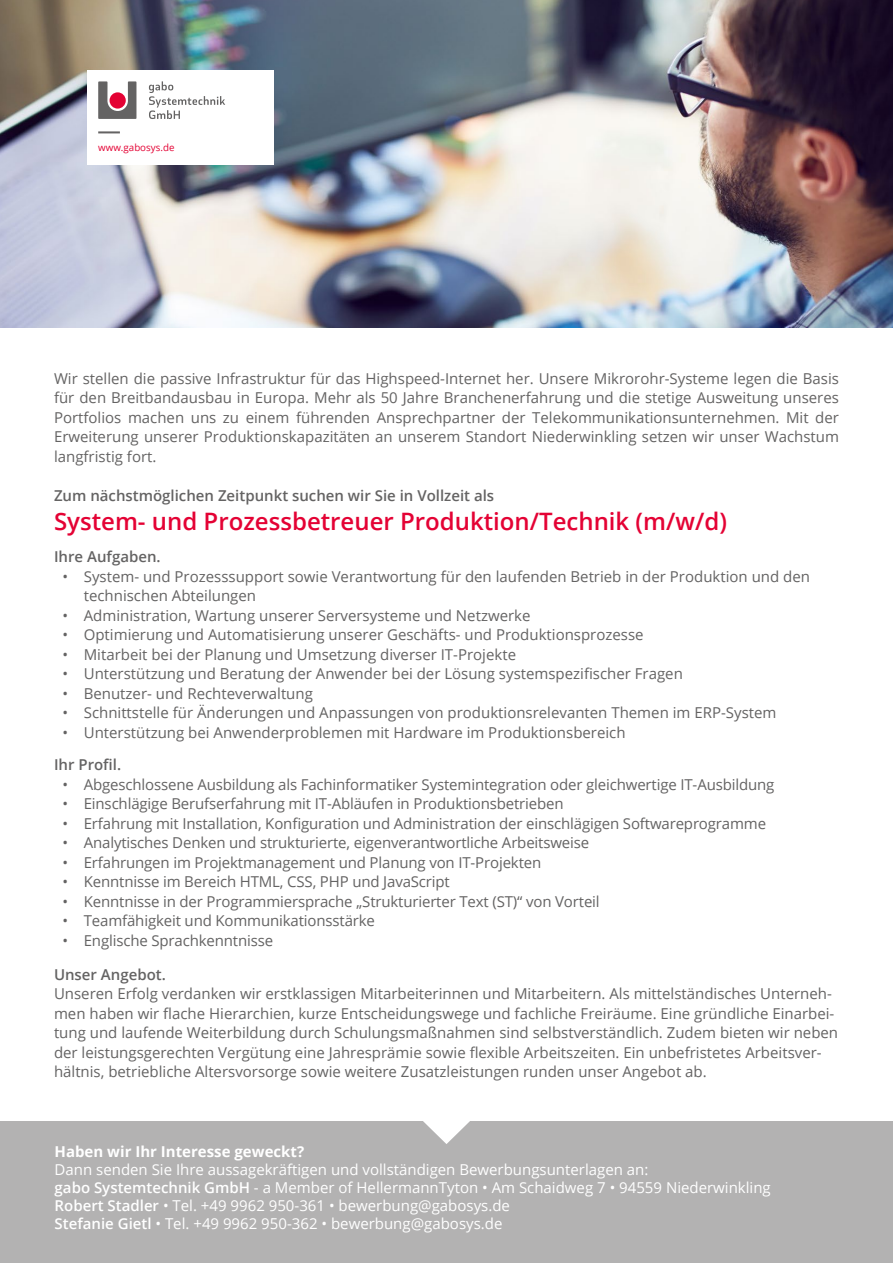
<style>
.page{position:relative;width:893px;height:1263px;background:#fff}
.page>*{position:absolute;margin:0;border:0;box-sizing:border-box;transform-origin:0 0}
.t1{font:600 24px "Open Sans";color:#e40234}
.t2{font:15px/19.5px "Open Sans";color:#646363}
.t3{font:15px/18px "Open Sans";color:#fff}
.t4{font:600 15px "Open Sans";color:#646363}
.t5{font:700 15px "Open Sans";color:#fff}
.t6{font:9.75px "Open Sans";color:#e40234}
.s1{font-weight:600}
</style>
<div class="page">
<img style="left:0;top:0;width:893px;height:327px">
<div style="left:88px;top:70px;width:186px;height:94px;background:#fff"></div>
<hr style="left:98px;top:131px;width:22px;height:2px;background:#646363">
<svg style="left:98px;top:81px;width:38px;height:38px"></svg>
<svg style="left:149px;top:81px;width:76px;height:38px"></svg>
<div style="left:0;top:1121px;width:893px;height:142px;background:#b3b2b2"></div>
<svg style="left:423px;top:1121px;width:47px;height:23px"></svg>
<p class="t6" style="left:98px;top:141px;width:78px">www.gabosys.de</p>
<p class="t2" style="left:54px;top:368px;width:786px;text-align:justify">Wir stellen die passive Infrastruktur für das Highspeed-Internet her. Unsere Mikrorohr-Systeme legen die Basis für den Breitbandausbau in Europa. Mehr als 50 Jahre Branchenerfahrung und die stetige Ausweitung unseres Portfolios machen uns zu einem führenden Ansprechpartner der Telekommunikationsunternehmen. Mit der Erweiterung unserer Produktionskapazitäten an unserem Standort Niederwinkling setzen wir unser Wachstum langfristig fort.</p>
<p class="t4" style="left:54px;top:485px;width:442px">Zum nächstmöglichen Zeitpunkt suchen wir Sie in Vollzeit als</p>
<h1 class="t1" style="left:54px;top:505px;width:675px">System- und Prozessbetreuer Produktion/Technik (m/w/d)</h1>
<p class="t4" style="left:54px;top:547px;width:108px">Ihre Aufgaben.</p>
<p class="t2" style="left:84px;top:566px;width:728px;text-indent:-21px">• System- und Prozesssupport sowie Verantwortung für den laufenden Betrieb in der Produktion und den technischen Abteilungen</p>
<p class="t2" style="left:63px;top:605px;width:469px">• Administration, Wartung unserer Serversysteme und Netzwerke</p>
<p class="t2" style="left:63px;top:625px;width:583px">• Optimierung und Automatisierung unserer Geschäfts- und Produktionsprozesse</p>
<p class="t2" style="left:63px;top:644px;width:455px">• Mitarbeit bei der Planung und Umsetzung diverser IT-Projekte</p>
<p class="t2" style="left:63px;top:664px;width:622px">• Unterstützung und Beratung der Anwender bei der Lösung systemspezifischer Fragen</p>
<p class="t2" style="left:63px;top:683px;width:252px">• Benutzer- und Rechteverwaltung</p>
<p class="t2" style="left:63px;top:703px;width:715px">• Schnittstelle für Änderungen und Anpassungen von produktionsrelevanten Themen im ERP-System</p>
<p class="t2" style="left:63px;top:722px;width:565px">• Unterstützung bei Anwenderproblemen mit Hardware im Produktionsbereich</p>
<p class="t4" style="left:54px;top:754px;width:69px">Ihr Profil.</p>
<p class="t2" style="left:63px;top:774px;width:713px">• Abgeschlossene Ausbildung als Fachinformatiker Systemintegration oder gleichwertige IT-Ausbildung</p>
<p class="t2" style="left:63px;top:794px;width:503px">• Einschlägige Berufserfahrung mit IT-Abläufen in Produktionsbetrieben</p>
<p class="t2" style="left:63px;top:813px;width:705px">• Erfahrung mit Installation, Konfiguration und Administration der einschlägigen Softwareprogramme</p>
<p class="t2" style="left:63px;top:833px;width:528px">• Analytisches Denken und strukturierte, eigenverantwortliche Arbeitsweise</p>
<p class="t2" style="left:63px;top:852px;width:480px">• Erfahrungen im Projektmanagement und Planung von IT-Projekten</p>
<p class="t2" style="left:63px;top:872px;width:389px">• Kenntnisse im Bereich HTML, CSS, PHP und JavaScript</p>
<p class="t2" style="left:63px;top:891px;width:539px">• Kenntnisse in der Programmiersprache „Strukturierter Text (ST)“ von Vorteil</p>
<p class="t2" style="left:63px;top:911px;width:314px">• Teamfähigkeit und Kommunikationsstärke</p>
<p class="t2" style="left:63px;top:930px;width:212px">• Englische Sprachkenntnisse</p>
<p class="t4" style="left:54px;top:964px;width:113px">Unser Angebot.</p>
<p class="t2" style="left:54px;top:984px;width:786px">Unseren Erfolg verdanken wir erstklassigen Mitarbeiterinnen und Mitarbeitern. Als mittelständisches Unterneh&shy;men haben wir flache Hierarchien, kurze Entscheidungswege und fachliche Freiräume. Eine gründliche Einarbei&shy;tung und laufende Weiterbildung durch Schulungsmaßnahmen sind selbstverständlich. Zudem bieten wir neben der leistungsgerechten Vergütung eine Jahresprämie sowie flexible Arbeitszeiten. Ein unbefristetes Arbeitsver&shy;hältnis, betriebliche Altersvorsorge sowie weitere Zusatzleistungen runden unser Angebot ab.</p>
<p class="t5" style="left:55px;top:1140px;width:251px">Haben wir Ihr Interesse geweckt?</p>
<p class="t3" style="left:55px;top:1160px;width:718px">Dann senden Sie Ihre aussagekräftigen und vollständigen Bewerbungsunterlagen an:<br><span class="s1">gabo Systemtechnik GmbH</span> - a Member of HellermannTyton • Am Schaidweg 7 • 94559 Niederwinkling <span class="s1">Robert Stadler</span> • Tel. +49 9962 950-361 • bewerbung@gabosys.de<br><span class="s1">Stefanie Gietl</span> • Tel. +49 9962 950-362 • bewerbung@gabosys.de</p>
</div>
